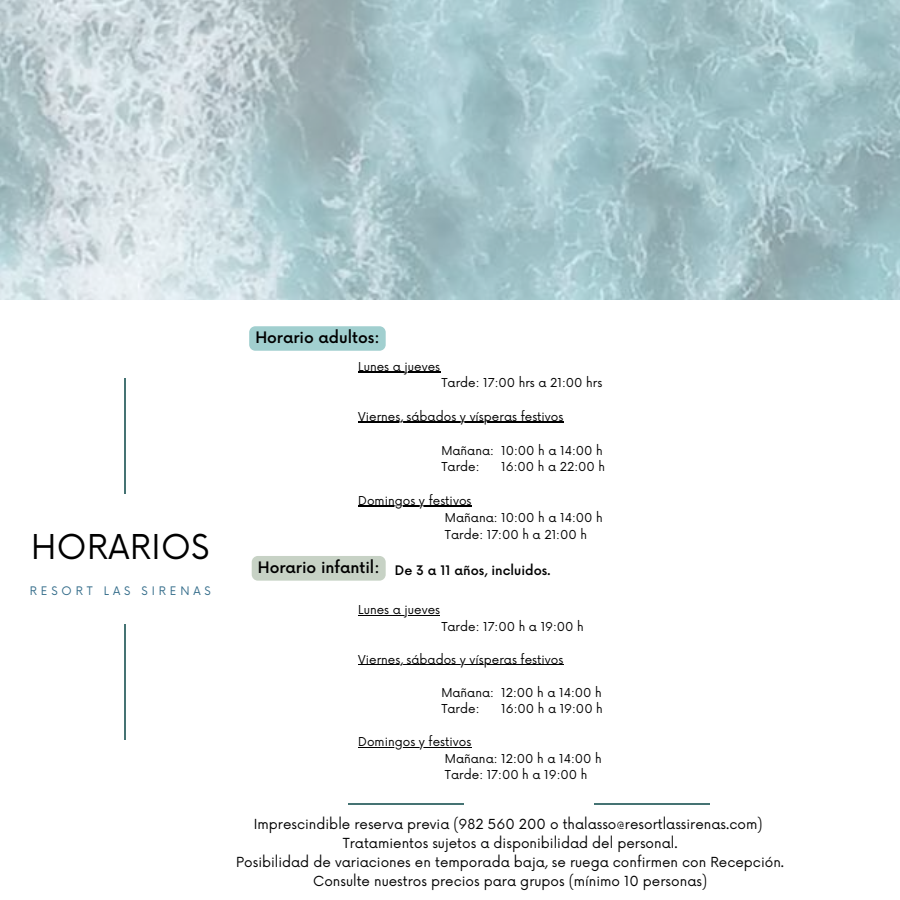
<style>
.page{position:relative;width:900px;height:900px;background:#fff}
.page>*{position:absolute;margin:0;border:0;box-sizing:border-box;transform-origin:0 0}
.t1{font:33.36px "Now";letter-spacing:.015em;color:#000}
.t2{font:500 15.44px "Now";color:#000}
.t3{font:13.52px/18.8px "Now";color:#000;text-align:center}
.t4{font:500 12.84px "Now";color:#000}
.t5{font:12px/16.8px "Now";color:#000}
.t6{font:11.48px "Now";letter-spacing:.34em;color:#336c8a}
.s1{font-size:15.44px}
</style>
<div class="page">
<hr style="left:125px;top:378px;width:1px;height:116px;background:#457373">
<hr style="left:125px;top:624px;width:1px;height:116px;background:#457373">
<img style="left:0;top:0;width:900px;height:299px">
<div style="left:249px;top:326px;width:137px;height:25px;background:#a1cfcf;border-radius:6px"></div>
<div style="left:252px;top:556px;width:134px;height:25px;background:#c5d1c3;border-radius:6px"></div>
<hr style="left:594px;top:804px;width:116px;height:1px;background:#457373">
<hr style="left:348px;top:804px;width:116px;height:1px;background:#457373">
<hr style="left:358px;top:371px;width:82px;height:1px;background:#000">
<hr style="left:358px;top:422px;width:206px;height:1px;background:#000">
<hr style="left:358px;top:506px;width:114px;height:1px;background:#000">
<hr style="left:358px;top:615px;width:82px;height:1px;background:#000">
<hr style="left:358px;top:664px;width:205px;height:1px;background:#000">
<hr style="left:358px;top:747px;width:114px;height:1px;background:#000">
<h1 class="t1" style="left:31px;top:528px;width:180px">HORARIOS</h1>
<p class="t6" style="left:30px;top:584px;width:183px">RESORT LAS SIRENAS</p>
<p class="t2" style="left:255px;top:329px;width:126px">Horario adultos:</p>
<p class="t5" style="left:358px;top:358px;width:83px">Lunes a jueves</p>
<p class="t5" style="left:441px;top:375px;width:163px">Tarde: 17:00 hrs a 21:00 hrs</p>
<p class="t5" style="left:358px;top:409px;width:207px">Viernes, sábados y vísperas festivos</p>
<p class="t5" style="left:441px;top:442px;width:163px">Mañana: 10:00 h a 14:00 h<br>Tarde:</p>
<p class="t5" style="left:501px;top:459px;width:106px">16:00 h a 22:00 h</p>
<p class="t5" style="left:445px;top:493px;width:159px;text-indent:-87px">Domingos y festivos<br>Mañana: 10:00 h a 14:00 h<br>Tarde: 17:00 h a 21:00 h</p>
<p class="t4" style="left:258px;top:563px;width:294px"><span class="s1">Horario infantil:</span> De 3 a 11 años, incluidos.</p>
<p class="t5" style="left:358px;top:602px;width:83px">Lunes a jueves</p>
<p class="t5" style="left:441px;top:619px;width:144px">Tarde: 17:00 h a 19:00 h</p>
<p class="t5" style="left:358px;top:652px;width:207px">Viernes, sábados y vísperas festivos</p>
<p class="t5" style="left:441px;top:685px;width:162px;line-height:16.5px">Mañana: 12:00 h a 14:00 h<br>Tarde:</p>
<p class="t5" style="left:501px;top:701px;width:103px">16:00 h a 19:00 h</p>
<p class="t5" style="left:445px;top:734px;width:158px;line-height:16.5px;text-indent:-87px">Domingos y festivos<br>Mañana: 12:00 h a 14:00 h<br>Tarde: 17:00 h a 19:00 h</p>
<p class="t3" style="left:236px;top:816px;width:549px">Imprescindible reserva previa (982 560 200 o thalasso@resortlassirenas.com)<br>Tratamientos sujetos a disponibilidad del personal.<br>Posibilidad de variaciones en temporada baja, se ruega confirmen con Recepción.<br>Consulte nuestros precios para grupos (mínimo 10 personas)</p>
</div>
